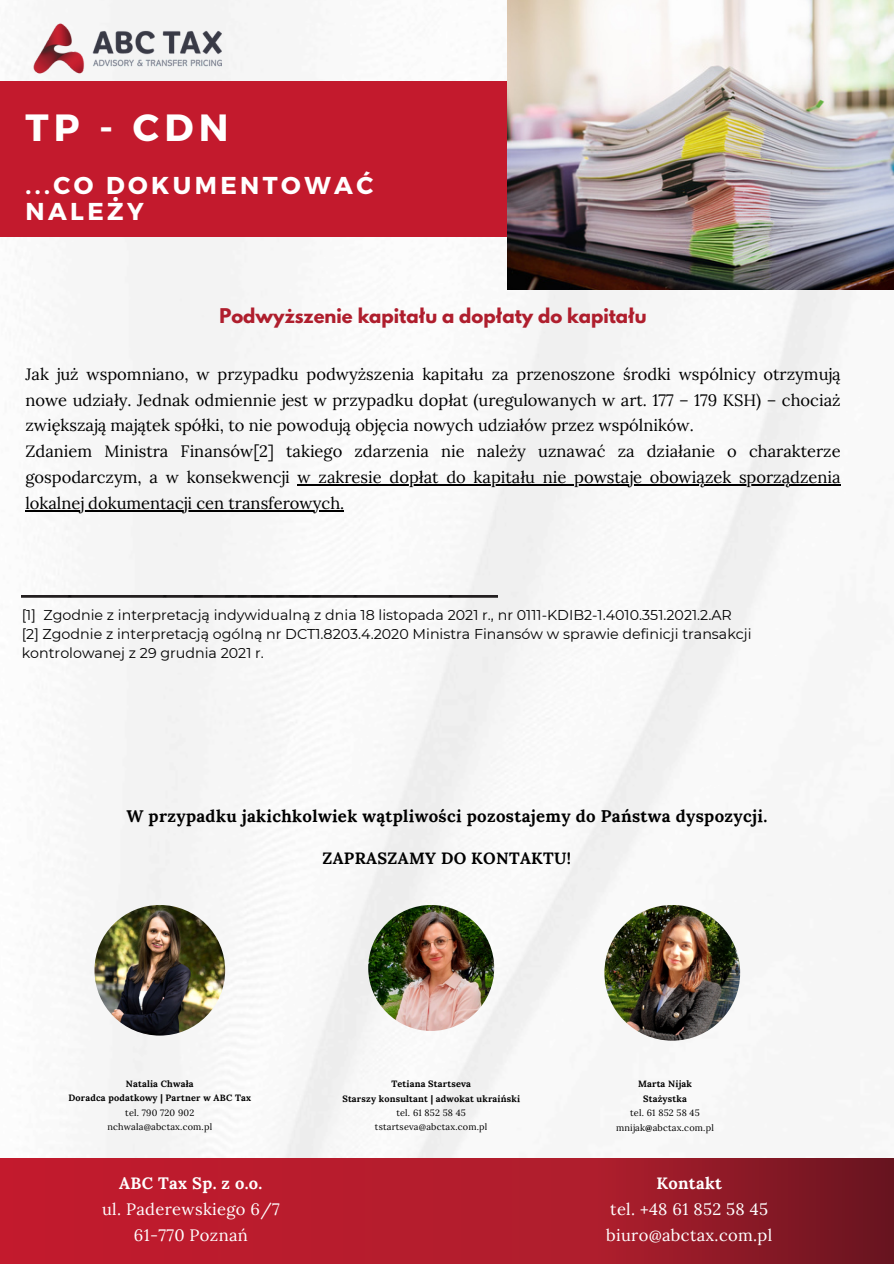
<style>
.page{position:relative;width:894px;height:1264px;background:#fff}
.page>*{position:absolute;margin:0;border:0;box-sizing:border-box;transform-origin:0 0}
.t1{font:700 37.95px "Montserrat";color:#fff}
.t2{font:700 24.45px/25.8px "Montserrat";letter-spacing:.14em;color:#fff}
.t3{font:700 18px "League Spartan";color:#af1e2d}
.t4{font:700 16.8px "Lora";letter-spacing:.02em;color:#000}
.t5{font:16.5px/25.8px "Lora";color:#000}
.t6{font:16.5px/25.8px "Lora";letter-spacing:.02em;color:#fff;text-align:center}
.t7{font:700 16.35px "Lora";letter-spacing:.02em;color:#000}
.t8{font:14.25px/19.2px "Montserrat";color:#000}
.t9{font:700 9.15px "Lora";letter-spacing:.02em;color:#000}
.t10{font:9.15px "Lora";letter-spacing:.02em;color:#000}
.s1{font-weight:700}
</style>
<div class="page">
<img style="left:0;top:0;width:893px;height:1158px">
<div style="left:0;top:82px;width:614px;height:155px;background:#c31a2d"></div>
<img style="left:25px;top:15px;width:196px;height:67px">
<img style="left:507px;top:0;width:386px;height:289px">
<svg style="left:0;top:1158px;width:893px;height:105px;fill:#b41c2d"></svg>
<img style="left:368px;top:905px;width:126px;height:125px;border-radius:50%">
<img style="left:94px;top:905px;width:131px;height:130px;border-radius:50%">
<img style="left:604px;top:905px;width:136px;height:135px;border-radius:50%">
<hr style="left:297px;top:484px;width:543px;height:1px;background:#000">
<hr style="left:25px;top:510px;width:319px;height:1px;background:#000">
<img style="left:22px;top:595px;width:476px;height:2px">
<p class="t1" style="left:25px;top:102px;width:205px">TP - CDN</p>
<h1 class="t2" style="left:25px;top:171px;width:349px">...CO DOKUMENTOWAĆ<br>NALEŻY</h1>
<h2 class="t3" style="left:219px;top:307px;width:428px">Podwyższenie kapitału a dopłaty do kapitału</h2>
<h4 class="t5" style="left:25px;top:361px;width:816px">Jak już wspomniano, w przypadku podwyższenia kapitału za przenoszone środki wspólnicy otrzymują nowe udziały. Jednak odmiennie jest w przypadku dopłat (uregulowanych w art. 177 – 179 KSH) – chociaż zwiększają majątek spółki, to nie powodują objęcia nowych udziałów przez wspólników.<br>Zdaniem Ministra Finansów[2] takiego zdarzenia nie należy uznawać za działanie o charakterze gospodarczym, a w konsekwencji</h4>
<h5 class="t5" style="left:297px;top:464px;width:544px">w zakresie dopłat do kapitału nie powstaje obowiązek sporządzenia</h5>
<p class="t5" style="left:25px;top:490px;width:320px">lokalnej dokumentacji cen transferowych.</p>
<h4 class="t8" style="left:22px;top:605px;width:731px">[1] Zgodnie z interpretacją indywidualną z dnia 18 listopada 2021 r., nr 0111-KDIB2-1.4010.351.2021.2.AR [2] Zgodnie z interpretacją ogólną nr DCT1.8203.4.2020 Ministra Finansów w sprawie definicji transakcji kontrolowanej z 29 grudnia 2021 r.</h4>
<h3 class="t4" style="left:126px;top:805px;width:642px">W przypadku jakichkolwiek wątpliwości pozostajemy do Państwa dyspozycji.</h3>
<p class="t7" style="left:322px;top:847px;width:250px">ZAPRASZAMY DO KONTAKTU!</p>
<p class="t9" style="left:126px;top:1077px;width:69px">Natalia Chwała</p>
<p class="t9" style="left:68px;top:1092px;width:184px">Doradca podatkowy | Partner w ABC Tax</p>
<p class="t10" style="left:125px;top:1106px;width:70px">tel. 790 720 902</p>
<p class="t10" style="left:107px;top:1120px;width:106px">nchwala@abctax.com.pl</p>
<p class="t9" style="left:391px;top:1077px;width:81px">Tetiana Startseva</p>
<p class="t9" style="left:342px;top:1092px;width:179px">Starszy konsultant | adwokat ukraiński</p>
<p class="t10" style="left:396px;top:1106px;width:71px">tel. 61 852 58 45</p>
<p class="t10" style="left:375px;top:1121px;width:114px">tstartseva@abctax.com.pl</p>
<p class="t9" style="left:638px;top:1077px;width:55px">Marta Nijak</p>
<p class="t9" style="left:643px;top:1092px;width:45px">Stażystka</p>
<p class="t10" style="left:630px;top:1106px;width:71px">tel. 61 852 58 45</p>
<p class="t10" style="left:616px;top:1121px;width:99px">mnijak<span class="s1">@</span>abctax.com.pl</p>
<p class="t6" style="left:102px;top:1170px;width:179px"><span class="s1">ABC Tax Sp. z o.o.<br></span>ul. Paderewskiego 6/7<br>61-770 Poznań</p>
<h5 class="t6" style="left:606px;top:1170px;width:168px"><span class="s1">Kontakt<br></span>tel. +48 61 852 58 45 biuro@abctax.com.pl</h5>
</div>
